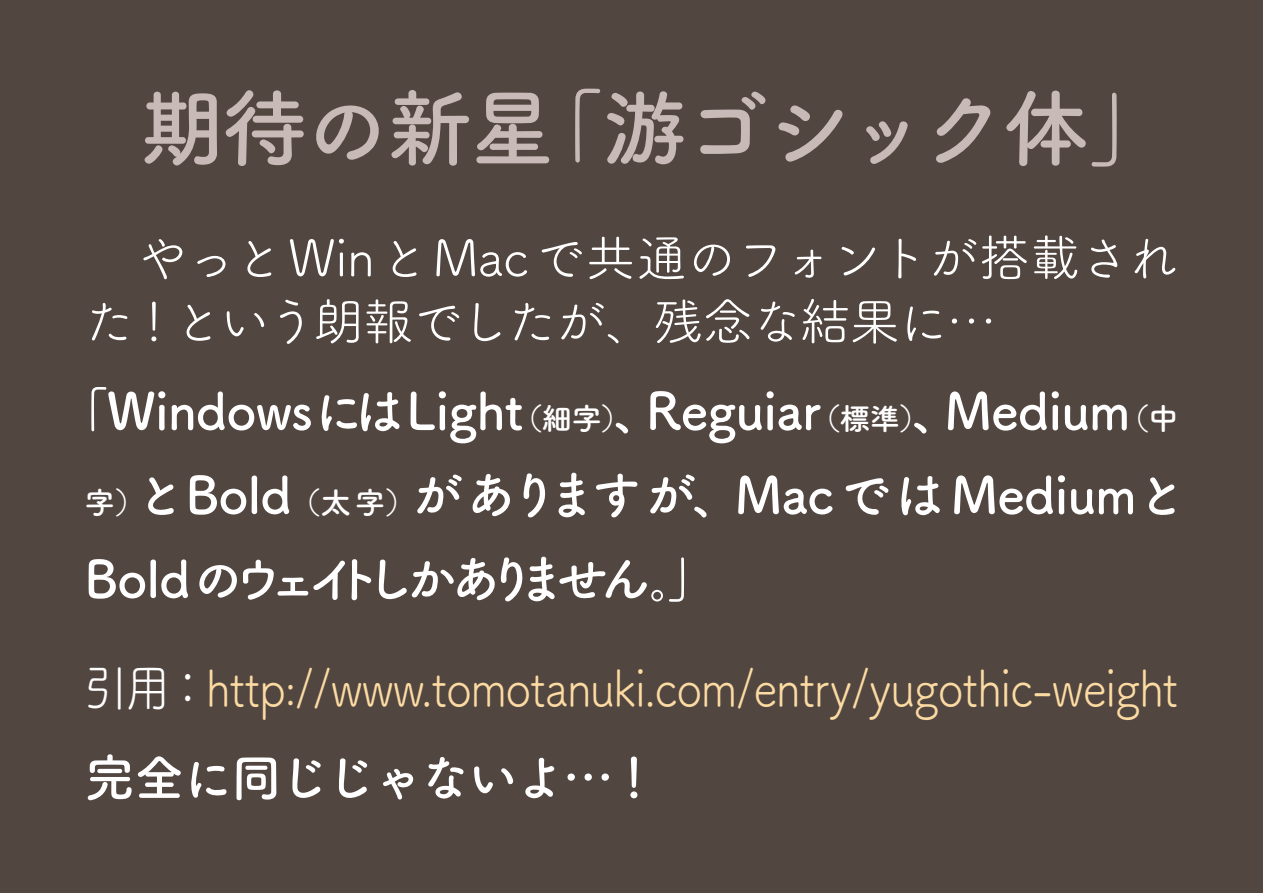
<style>
.page{position:relative;width:1263px;height:893px;background:#524641}
.page>*{position:absolute;margin:0;border:0;box-sizing:border-box;transform-origin:0 0}
.t1{font:700 85.05px "Tsuku A Rd Gothic";letter-spacing:-.04em;color:#c8bab6}
.t2{font:51px/109.5px "Tsuku A Rd Gothic";letter-spacing:-.035em;color:#fcdba3;scale:.89 1}
.t3{font:700 51px "Tsuku A Rd Gothic";letter-spacing:-.025em;color:#fff}
.t4{font:51px/63.8px "Tsuku A Rd Gothic";letter-spacing:-.04em;color:#fff}
.t5{font:700 51px "Tsuku A Rd Gothic";letter-spacing:-.06em;color:#fff}
.t6{font:700 30.6px "Tsuku A Rd Gothic";color:#fff}
.s1{font-size:51px}
.s2{font-weight:700;color:#fff}
.s3{color:#fff}
</style>
<div class="page">
<h1 class="t1" style="left:140px;top:62px;width:416px">期待の新星</h1>
<h1 class="t1" style="left:519px;top:62px;width:654px">「游ゴシック体「</h1>
<p class="t4" style="left:83px;top:223px;width:1097px">　やっとWinとMacで共通のフォントが搭載された！という朗報でしたが、残念な結果に...</p>
<p class="t3" style="left:58px;top:371px;width:467px">「WindowsにはLight</p>
<p class="t6" style="left:512px;top:394px;width:153px">（細字）<span class="s1">、</span></p>
<p class="t3" style="left:646px;top:371px;width:177px">Reguiar</p>
<p class="t6" style="left:810px;top:394px;width:153px">（標準）<span class="s1">、</span></p>
<p class="t3" style="left:944px;top:371px;width:188px">Medium</p>
<p class="t6" style="left:1119px;top:394px;width:61px">（中</p>
<p class="t3" style="left:411px;top:455px;width:333px">がありますが、</p>
<p class="t3" style="left:735px;top:455px;width:453px">MacではMediumと</p>
<p class="t3" style="left:134px;top:455px;width:159px">とBold</p>
<p class="t6" style="left:85px;top:478px;width:62px">字）</p>
<p class="t2" style="left:84px;top:521px;width:1232px"><span class="s2">Bo l d のウェイトしかありません「。<br></span><span class="s3">引用：</span>http://www.tomotanuki.com/entry/yugothic-weight</p>
<p class="t5" style="left:84px;top:738px;width:576px">完全に同じじゃないよ...!</p>
<p class="t6" style="left:291px;top:478px;width:126px">（太字）</p>
</div>
